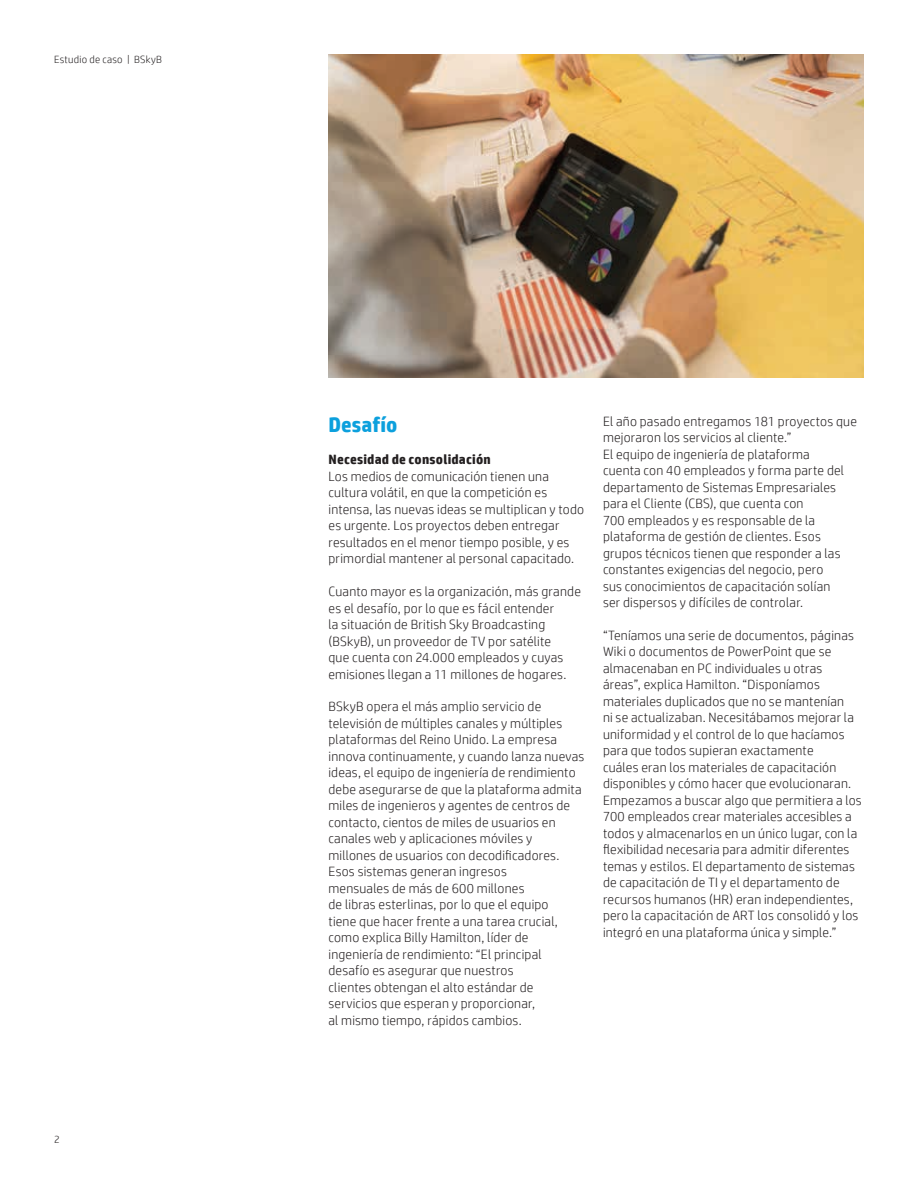
<style>
.page{position:relative;width:918px;height:1188px;background:#fff}
.page>*{position:absolute;margin:0;border:0;box-sizing:border-box;transform-origin:0 0}
.Subhead_14_16_bold_b{font:700 21px "HP Simplified";color:#0ca0dd}
.Body{font:300 13.5px/16.5px "HP Simplified";letter-spacing:.015em;color:#231f20}
.Body_header_bold{font:700 13.5px "HP Simplified";letter-spacing:.015em;color:#231f20}
.Title_descriptor{font:300 10.5px "HP Simplified";letter-spacing:.025em;color:#231f20}
.Page_number_left{font:300 10.5px "HP Simplified";color:#231f20}
</style>
<div class="page">
<img style="left:328px;top:54px;width:536px;height:324px">
<p class="Title_descriptor" style="left:54px;top:53px;width:109px">Estudio de caso | BSkyB</p>
<p class="Page_number_left" style="left:54px;top:1133px;width:7px">2</p>
<p class="Subhead_14_16_bold_b" style="left:328px;top:412px;width:71px">Desafío</p>
<p class="Body_header_bold" style="left:328px;top:452px;width:164px">Necesidad de consolidación</p>
<p class="Body" style="left:328px;top:468px;width:257px">Los medios de comunicación tienen una cultura volátil, en que la competición es intensa, las nuevas ideas se multiplican y todo es urgente. Los proyectos deben entregar resultados en el menor tiempo posible, y es primordial mantener al personal capacitado.</p>
<p class="Body" style="left:328px;top:583px;width:254px">Cuanto mayor es la organización, más grande es el desafío, por lo que es fácil entender<br>la situación de British Sky Broadcasting (BSkyB), un proveedor de TV por satélite<br>que cuenta con 24.000 empleados y cuyas emisiones llegan a 11 millones de hogares.</p>
<p class="Body" style="left:328px;top:698px;width:257px">BSkyB opera el más amplio servicio de televisión de múltiples canales y múltiples plataformas del Reino Unido. La empresa innova continuamente, y cuando lanza nuevas ideas, el equipo de ingeniería de rendimiento debe asegurarse de que la plataforma admita miles de ingenieros y agentes de centros de contacto, cientos de miles de usuarios en canales web y aplicaciones móviles y<br>millones de usuarios con decodificadores.<br>Esos sistemas generan ingresos<br>mensuales de más de 600 millones<br>de libras esterlinas, por lo que el equipo<br>tiene que hacer frente a una tarea crucial, como explica Billy Hamilton, líder de ingeniería de rendimiento: “El principal desafío es asegurar que nuestros<br>clientes obtengan el alto estándar de servicios que esperan y proporcionar,<br>al mismo tiempo, rápidos cambios.</p>
<p class="Body" style="left:603px;top:412px;width:256px">El año pasado entregamos 181 proyectos que mejoraron los servicios al cliente.”<br>El equipo de ingeniería de plataforma<br>cuenta con 40 empleados y forma parte del departamento de Sistemas Empresariales para el Cliente (CBS), que cuenta con<br>700 empleados y es responsable de la plataforma de gestión de clientes. Esos grupos técnicos tienen que responder a las constantes exigencias del negocio, pero<br>sus conocimientos de capacitación solían<br>ser dispersos y difíciles de controlar.</p>
<p class="Body" style="left:603px;top:627px;width:260px">“Teníamos una serie de documentos, páginas Wiki o documentos de PowerPoint que se almacenaban en PC individuales u otras áreas”, explica Hamilton. “Disponíamos materiales duplicados que no se mantenían<br>ni se actualizaban. Necesitábamos mejorar la uniformidad y el control de lo que hacíamos para que todos supieran exactamente<br>cuáles eran los materiales de capacitación disponibles y cómo hacer que evolucionaran.<br>Empezamos a buscar algo que permitiera a los 700 empleados crear materiales accesibles a todos y almacenarlos en un único lugar, con la flexibilidad necesaria para admitir diferentes temas y estilos. El departamento de sistemas de capacitación de TI y el departamento de recursos humanos (HR) eran independientes, pero la capacitación de ART los consolidó y los integró en una plataforma única y simple.”</p>
</div>
